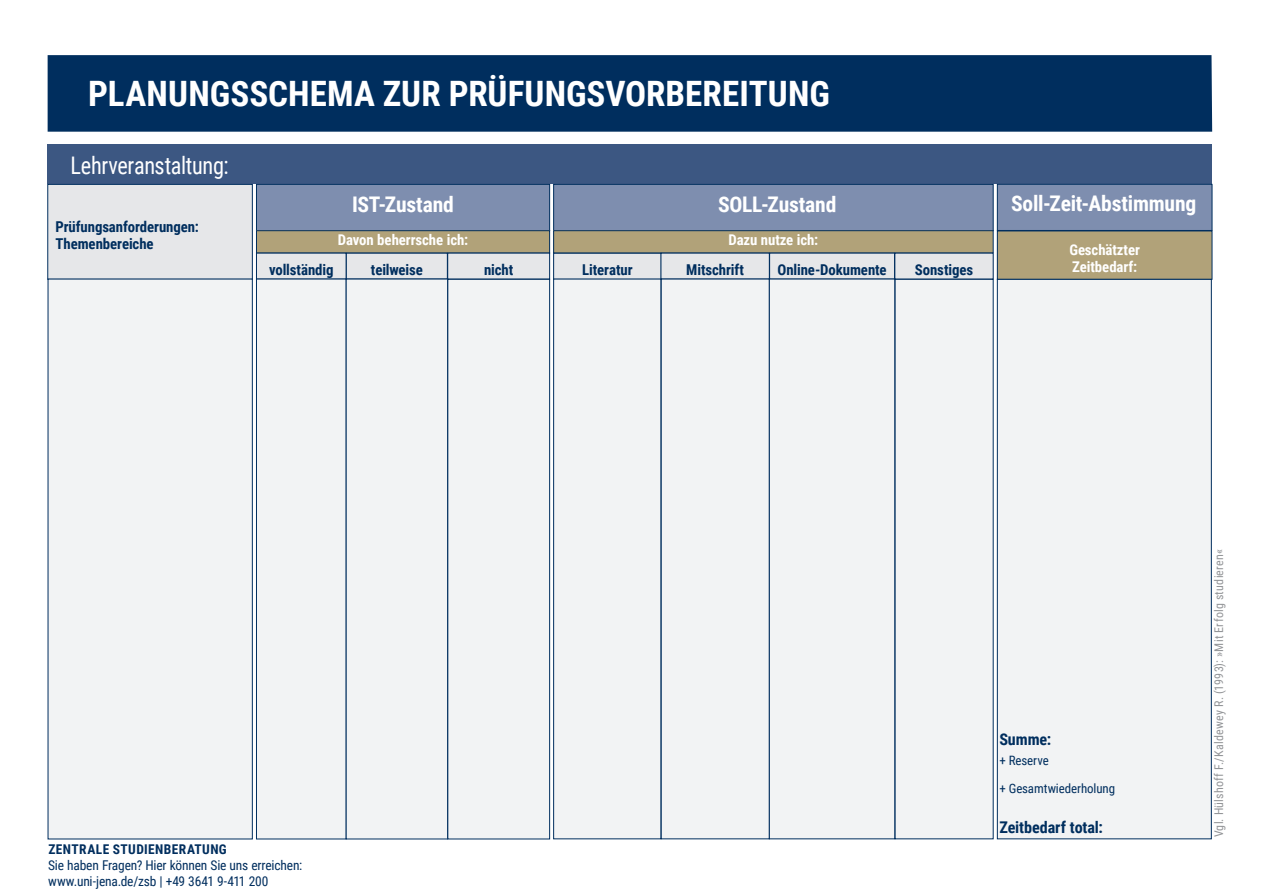
<style>
.page{position:relative;width:1263px;height:893px;background:#fff}
.page>*{position:absolute;margin:0;border:0;box-sizing:border-box;transform-origin:0 0}
.t1{font:700 34.95px "Roboto Condensed";color:#fff}
.Tabelle_Text{font:24.3px "Roboto Condensed";letter-spacing:-.015em;color:#fff;scale:.92 1}
.Tabelle_Text-2{font:700 21.6px "Roboto Condensed";letter-spacing:-.01em;color:#fff}
.Tabelle_Text-3{font:700 16.2px "Roboto Condensed";letter-spacing:-.01em;color:#002e5e}
.t2{font:700 15px/17.5px "Roboto Condensed";letter-spacing:-.005em;color:#002e5e}
.Tabelle_Text-4{font:700 14.85px "Roboto Condensed";letter-spacing:-.005em;color:#fff}
.H3_Balken_blau{font:13.5px/15.1px "Roboto Condensed";letter-spacing:-.015em;color:#002e5e}
.H3_Balken_blau-2{font:700 13.5px "Roboto Condensed";letter-spacing:.03em;color:#002e5e}
.Tabelle_Text-5{font:12.9px "Roboto Condensed";letter-spacing:-.01em;color:#002e5e}
.Tabelle_Text-6{font:12px "Roboto Condensed";letter-spacing:.02em;color:#939598}
</style>
<div class="page">
<div style="left:48px;top:55px;width:1164px;height:77px;background:#002e5e"></div>
<div style="left:48px;top:145px;width:1164px;height:39px;background:#3c5782"></div>
<div style="left:256px;top:184px;width:294px;height:47px;background:#7e8eaf;border:1px solid #002e5e"></div>
<div style="left:553px;top:184px;width:440px;height:47px;background:#7e8eaf;border:1px solid #002e5e"></div>
<div style="left:997px;top:184px;width:215px;height:47px;background:#7e8eaf;border:1px solid #002e5e"></div>
<div style="left:256px;top:231px;width:294px;height:22px;background:#b1a279"></div>
<div style="left:256px;top:231px;width:294px;height:22px;border:1px solid #002e5e"></div>
<div style="left:554px;top:231px;width:439px;height:22px;background:#b1a279"></div>
<div style="left:553px;top:231px;width:440px;height:22px;border:1px solid #002e5e"></div>
<div style="left:997px;top:231px;width:215px;height:48px;background:#b1a279"></div>
<div style="left:256px;top:253px;width:90px;height:26px;background:#e6e7e9"></div>
<div style="left:346px;top:253px;width:101px;height:26px;background:#e6e7e9"></div>
<div style="left:448px;top:253px;width:102px;height:26px;background:#e6e7e9"></div>
<div style="left:554px;top:253px;width:107px;height:26px;background:#e6e7e9"></div>
<div style="left:553px;top:253px;width:108px;height:26px;border:1px solid #002e5e"></div>
<div style="left:661px;top:253px;width:108px;height:26px;background:#e6e7e9"></div>
<div style="left:770px;top:253px;width:124px;height:26px;background:#e6e7e9"></div>
<div style="left:895px;top:253px;width:98px;height:26px;background:#e6e7e9"></div>
<div style="left:48px;top:184px;width:204px;height:95px;background:#e6e7e9"></div>
<div style="left:48px;top:184px;width:204px;height:95px;border:1px solid #002e5e"></div>
<div style="left:48px;top:279px;width:204px;height:560px;background:#f2f3f4"></div>
<div style="left:256px;top:279px;width:90px;height:560px;background:#f2f3f4;border:1px solid #002e5e"></div>
<div style="left:346px;top:279px;width:102px;height:560px;background:#f2f3f4;border:1px solid #002e5e"></div>
<div style="left:448px;top:279px;width:102px;height:560px;background:#f2f3f4;border:1px solid #002e5e"></div>
<div style="left:553px;top:279px;width:108px;height:560px;background:#f2f3f4;border:1px solid #002e5e"></div>
<div style="left:661px;top:279px;width:108px;height:560px;background:#f2f3f4;border:1px solid #002e5e"></div>
<div style="left:769px;top:279px;width:126px;height:560px;background:#f2f3f4;border:1px solid #002e5e"></div>
<div style="left:895px;top:279px;width:98px;height:560px;background:#f2f3f4"></div>
<div style="left:997px;top:279px;width:214px;height:560px;background:#f2f3f4;border:1px solid #002e5e"></div>
<p class="t1" style="left:88px;top:69px;width:743px">PLANUNGSSCHEMA ZUR PRÜFUNGSVORBEREITUNG</p>
<p class="Tabelle_Text" style="left:71px;top:148px;width:173px">Lehrveranstaltung:</p>
<p class="t2" style="left:56px;top:217px;width:145px">Prüfungsanforderungen:<br>Themenbereiche</p>
<p class="Tabelle_Text-2" style="left:352px;top:189px;width:103px">IST-Zustand</p>
<p class="Tabelle_Text-2" style="left:718px;top:189px;width:120px">SOLL-Zustand</p>
<p class="Tabelle_Text-2" style="left:1011px;top:188px;width:187px">Soll-Zeit-Abstimmung</p>
<p class="Tabelle_Text-4" style="left:338px;top:229px;width:132px">Davon beherrsche ich:</p>
<p class="Tabelle_Text-4" style="left:728px;top:229px;width:91px">Dazu nutze ich:</p>
<p class="Tabelle_Text-4" style="left:1069px;top:239px;width:72px">Geschätzter</p>
<p class="t2" style="left:269px;top:260px;width:66px">vollständig</p>
<p class="t2" style="left:371px;top:260px;width:53px">teilweise</p>
<p class="t2" style="left:484px;top:260px;width:31px">nicht</p>
<p class="t2" style="left:582px;top:260px;width:52px">Literatur</p>
<p class="t2" style="left:686px;top:260px;width:59px">Mitschrift</p>
<p class="t2" style="left:777px;top:260px;width:111px">Online-Dokumente</p>
<p class="t2" style="left:915px;top:260px;width:60px">Sonstiges</p>
<p class="Tabelle_Text-4" style="left:1072px;top:257px;width:67px">Zeitbedarf:</p>
<p class="H3_Balken_blau-2" style="left:48px;top:840px;width:180px">ZENTRALE STUDIENBERATUNG</p>
<p class="H3_Balken_blau" style="left:48px;top:858px;width:256px">Sie haben Fragen? Hier können Sie uns erreichen: www.uni-jena.de/zsb | +49 3641 9-411 200</p>
<p class="Tabelle_Text-3" style="left:999px;top:727px;width:53px">Summe:</p>
<p class="Tabelle_Text-5" style="left:999px;top:751px;width:51px">+ Reserve</p>
<p class="Tabelle_Text-5" style="left:999px;top:779px;width:117px">+ Gesamtwiederholung</p>
<p class="Tabelle_Text-3" style="left:999px;top:816px;width:105px">Zeitbedarf total:</p>
<p class="Tabelle_Text-6" style="left:1210px;top:837px;width:290px;rotate:-90deg">Vgl. Hülshoff F./Kaldewey R. (1993): »Mit Erfolg studieren«</p>
</div>
